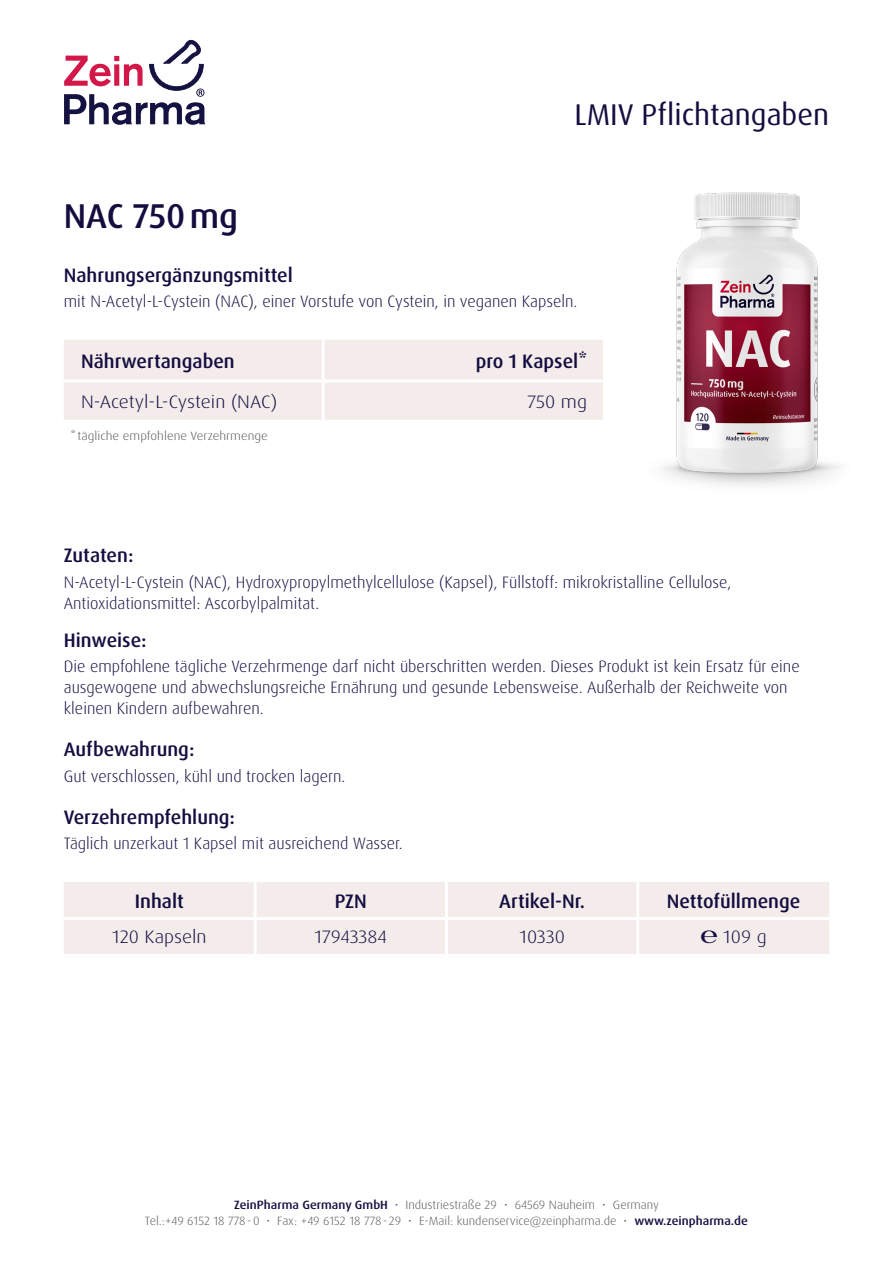
<style>
.page{position:relative;width:893px;height:1263px;background:#fff}
.page>*{position:absolute;margin:0;border:0;box-sizing:border-box;transform-origin:0 0}
.t1{font:500 34.5px "Dax Pro";color:#140d40}
.t2{font:30px "Dax Pro";color:#140d40}
.t3{font:500 19.5px "Dax Pro";color:#140d40}
.Fließtext{font:300 18px "Dax Pro";color:#140d40;scale:1.1 1}
.t4{font:300 16.5px/21px "Dax Pro";color:#140d40}
.Fließtext-2{font:300 12px "Dax Pro";color:#57585a;scale:1.05 1}
.Fließtext-3{font:300 12px "Dax Pro";color:#57585a;scale:1.1 1}
.s1{font-weight:500;color:#140d40}
</style>
<div class="page">
<svg style="left:64px;top:39px;width:142px;height:86px"></svg>
<div style="left:64px;top:340px;width:539px;height:80px;background:#f3eceb"></div>
<hr style="left:322px;top:340px;width:3px;height:40px;background:#fff">
<hr style="left:64px;top:380px;width:259px;height:3px;background:#fff">
<hr style="left:323px;top:380px;width:283px;height:3px;background:#fff">
<hr style="left:322px;top:383px;width:3px;height:37px;background:#fff">
<div style="left:64px;top:882px;width:765px;height:72px;background:#f3eceb"></div>
<hr style="left:254px;top:882px;width:3px;height:35px;background:#fff">
<hr style="left:445px;top:882px;width:3px;height:35px;background:#fff">
<hr style="left:636px;top:882px;width:3px;height:35px;background:#fff">
<hr style="left:64px;top:917px;width:191px;height:3px;background:#fff">
<hr style="left:255px;top:917px;width:191px;height:3px;background:#fff">
<hr style="left:254px;top:920px;width:3px;height:34px;background:#fff">
<hr style="left:446px;top:917px;width:192px;height:3px;background:#fff">
<hr style="left:445px;top:920px;width:3px;height:34px;background:#fff">
<hr style="left:638px;top:917px;width:191px;height:3px;background:#fff">
<hr style="left:636px;top:920px;width:3px;height:34px;background:#fff">
<img style="left:663px;top:192px;width:177px;height:294px">
<p class="t2" style="left:574px;top:96px;width:256px">LMIV Pflichtangaben</p>
<p class="t1" style="left:64px;top:194px;width:176px">NAC 750mg</p>
<p class="t3" style="left:64px;top:262px;width:231px">Nahrungsergänzungsmittel</p>
<p class="t4" style="left:64px;top:291px;width:515px">mit N-Acetyl-L-Cystein (NAC), einer Vorstufe von Cystein, in veganen Kapseln.</p>
<p class="t3" style="left:81px;top:349px;width:155px">Nährwertangaben</p>
<p class="t3" style="left:476px;top:349px;width:113px">pro 1 Kapsel*</p>
<p class="Fließtext" style="left:81px;top:390px;width:180px">N-Acetyl-L-Cystein (NAC)</p>
<p class="Fließtext" style="left:528px;top:390px;width:56px">750 mg</p>
<p class="Fließtext-3" style="left:70px;top:428px;width:181px">* tägliche empfohlene Verzehrmenge</p>
<p class="t3" style="left:64px;top:543px;width:71px">Zutaten:</p>
<p class="t4" style="left:64px;top:571px;width:669px">N-Acetyl-L-Cystein (NAC), Hydroxypropylmethylcellulose (Kapsel), Füllstoff: mikrokristalline Cellulose,<br>Antioxidationsmittel: Ascorbylpalmitat.</p>
<p class="t3" style="left:64px;top:627px;width:84px">Hinweise:</p>
<p class="t4" style="left:64px;top:656px;width:737px">Die empfohlene tägliche Verzehrmenge darf nicht überschritten werden. Dieses Produkt ist kein Ersatz für eine ausgewogene und abwechslungsreiche Ernährung und gesunde Lebensweise. Außerhalb der Reichweite von kleinen Kindern aufbewahren.</p>
<p class="t3" style="left:64px;top:737px;width:132px">Aufbewahrung:</p>
<p class="t4" style="left:64px;top:765px;width:283px">Gut verschlossen, kühl und trocken lagern.</p>
<p class="t3" style="left:64px;top:804px;width:173px">Verzehrempfehlung:</p>
<p class="t4" style="left:64px;top:833px;width:340px">Täglich unzerkaut 1 Kapsel mit ausreichend Wasser.</p>
<p class="t3" style="left:135px;top:888px;width:50px">Inhalt</p>
<p class="t3" style="left:335px;top:888px;width:34px">PZN</p>
<p class="t3" style="left:499px;top:888px;width:87px">Artikel-Nr.</p>
<p class="t3" style="left:667px;top:888px;width:135px">Nettofüllmenge</p>
<p class="Fließtext" style="left:112px;top:925px;width:87px">120 Kapseln</p>
<p class="Fließtext" style="left:314px;top:925px;width:68px">17943384</p>
<p class="Fließtext" style="left:519px;top:925px;width:43px">10330</p>
<p class="Fließtext" style="left:700px;top:925px;width:62px">℮ 109 g</p>
<p class="Fließtext-2" style="left:234px;top:1197px;width:406px"><span class="s1">ZeinPharma Germany GmbH</span> • Industriestraße 29 • 64569 Nauheim • Germany</p>
<p class="Fließtext-2" style="left:145px;top:1213px;width:576px">Tel.:+49 6152 18 778-0 • Fax: +49 6152 18 778- 29 • E-Mail: kundenservice@zeinpharma.de • <span class="s1">www.zeinpharma.de</span></p>
</div>
